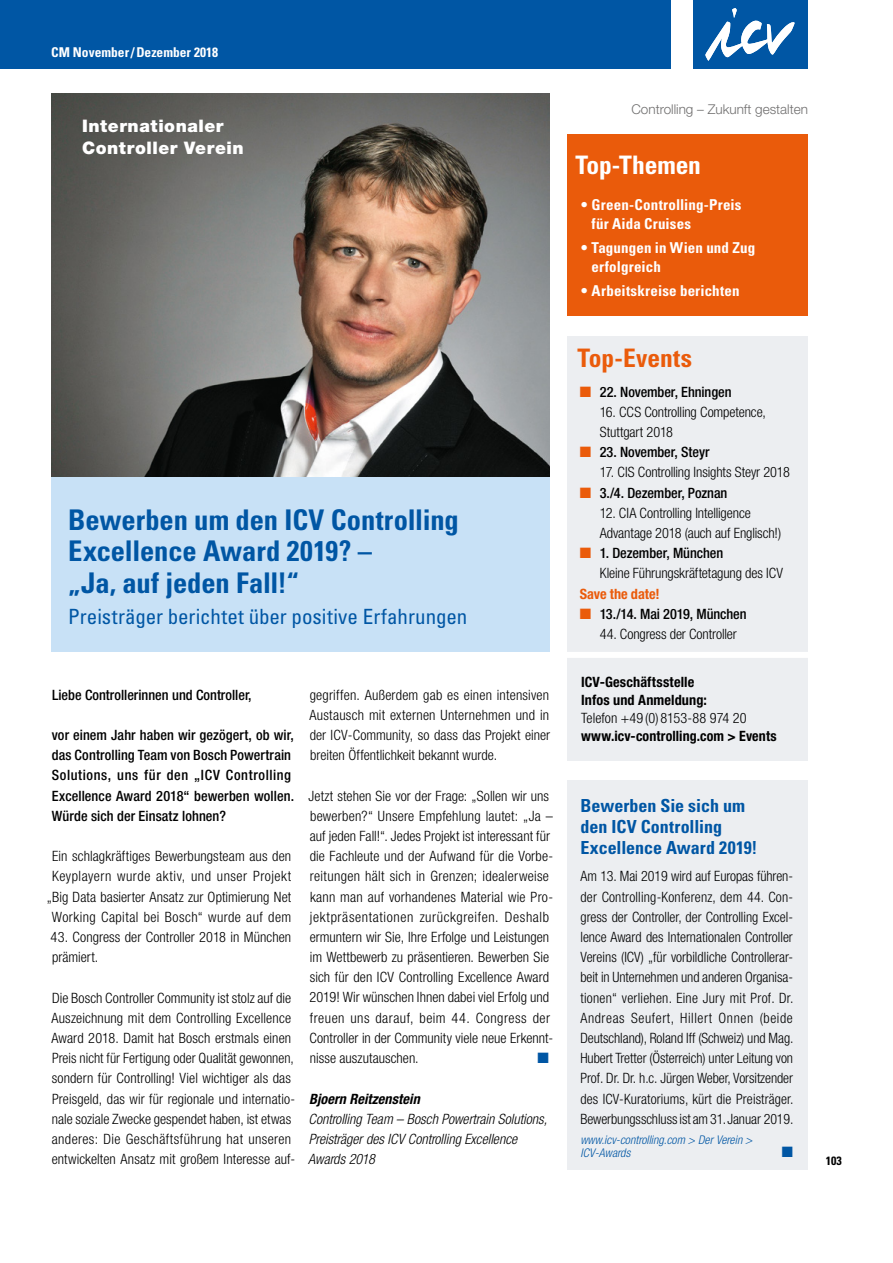
<style>
.page{position:relative;width:893px;height:1263px;background:#fff}
.page>*{position:absolute;margin:0;border:0;box-sizing:border-box;transform-origin:0 0}
.t1{font:700 condensed 28.5px/31.5px "Univers LT Std";letter-spacing:-.005em;color:#0056a4}
.t2{font:700 condensed 25.5px "Univers LT Std";letter-spacing:-.005em;color:#fff}
.t3{font:700 condensed 25.5px "Univers LT Std";color:#ea5b0b}
.t4{font:condensed 21px "Univers LT Std";color:#0056a4}
.t5{font:700 condensed 18px/21px "Univers LT Std";color:#0056a4}
.t6{font:900 17.25px/22.5px "Helvetica Neue LT Pro";letter-spacing:.03em;color:#fff}
.t7{font:700 condensed 15px/19.5px "Univers LT Std";letter-spacing:.01em;color:#fff}
.t8{font:15px "Zapf Dingbats ITC";color:#0056a4}
.t9{font:300 condensed 14.25px/20.2px "Helvetica Neue LT Pro";letter-spacing:.005em;color:#000}
.t10{font:500 condensed 14.25px/20.2px "Helvetica Neue LT Pro";letter-spacing:.005em;color:#000}
.t11{font:italic 300 condensed 14.25px/20.2px "Helvetica Neue LT Pro";color:#000}
.t12{font:700 condensed 14.25px/18px "Helvetica Neue LT Pro";letter-spacing:.01em;color:#000}
.t13{font:italic 700 condensed 14.25px "Helvetica Neue LT Pro";letter-spacing:.005em;color:#000}
.t14{font:700 condensed 14.25px "Helvetica Neue LT Pro";color:#ea5b0b}
.t15{font:300 13.5px "Helvetica Neue LT Pro";color:#706f6f}
.t16{font:700 condensed 13.5px "Univers LT Std";color:#fff}
.t17{font:italic 300 condensed 12px/13.5px "Helvetica Neue LT Pro";letter-spacing:.005em;color:#0056a4}
.t18{font:700 condensed 12px "Univers LT Std";color:#000}
.s1{color:#ea5b0b}
.s2{font-weight:500}
</style>
<div class="page">
<img style="left:51px;top:94px;width:499px;height:383px">
<div style="left:0;top:0;width:671px;height:68px;background:#0056a4"></div>
<div style="left:693px;top:0;width:114px;height:68px;background:#0056a4"></div>
<svg style="left:705px;top:8px;width:90px;height:53px"></svg>
<div style="left:567px;top:134px;width:241px;height:182px;background:#ea5b0b"></div>
<div style="left:51px;top:477px;width:499px;height:175px;background:#c8e1f6"></div>
<div style="left:567px;top:336px;width:241px;height:424px;background:#eceef1"></div>
<div style="left:567px;top:652px;width:244px;height:6px;background:#fff"></div>
<div style="left:567px;top:780px;width:241px;height:389px;background:#eceef1"></div>
<p class="t16" style="left:51px;top:43px;width:168px">CM November/Dezember 2018</p>
<p class="t6" style="left:82px;top:114px;width:163px">Internationaler<br>Controller Verein</p>
<h1 class="t1" style="left:68px;top:504px;width:392px">Bewerben um den ICV Controlling<br>Excellence Award 2019? –<br>„Ja, auf jeden Fall!“</h1>
<h3 class="t4" style="left:68px;top:604px;width:401px">Preisträger berichtet über positive Erfahrungen</h3>
<p class="t10" style="left:52px;top:684px;width:201px">Liebe Controllerinnen und Controller,</p>
<p class="t10" style="left:52px;top:724px;width:244px">vor einem Jahr haben wir gezögert, ob wir, das Controlling Team von Bosch Powertrain Solutions, uns für den „ICV Controlling Excellence Award 2018“ bewerben wollen.<br>Würde sich der Einsatz lohnen?</p>
<p class="t9" style="left:47px;top:846px;width:246px;text-align:center">Ein schlagkräftiges Bewerbungsteam aus den Keyplayern wurde aktiv, und unser Projekt „Big Data basierter Ansatz zur Optimierung Net Working Capital bei Bosch“ wurde auf dem</p>
<p class="t9" style="left:51px;top:927px;width:242px">43. Congress der Controller 2018 in München prämiert.</p>
<p class="t9" style="left:51px;top:987px;width:245px">Die Bosch Controller Community ist stolz auf die Auszeichnung mit dem Controlling Excellence Award 2018. Damit hat Bosch erstmals einen Preis nicht für Fertigung oder Qualität gewonnen, sondern für Controlling! Viel wichtiger als das Preisgeld, das wir für regionale und internatio&shy;nale soziale Zwecke gespendet haben, ist etwas anderes: Die Geschäftsführung hat unseren entwickelten Ansatz mit großem Interesse auf-</p>
<p class="t9" style="left:309px;top:684px;width:242px;text-align:justify">gegriffen. Außerdem gab es einen intensiven Austausch mit externen Unternehmen und in der ICV-Community, so dass das Projekt einer breiten Öffentlichkeit bekannt wurde.</p>
<p class="t9" style="left:309px;top:785px;width:246px">Jetzt stehen Sie vor der Frage: „Sollen wir uns bewerben?“ Unsere Empfehlung lautet: „Ja – auf jeden Fall!“. Jedes Projekt ist interessant für die Fachleute und der Aufwand für die Vorbe&shy;reitungen hält sich in Grenzen; idealerweise kann man auf vorhandenes Material wie Pro&shy;jektpräsentationen zurückgreifen. Deshalb ermuntern wir Sie, Ihre Erfolge und Leistungen im Wettbewerb zu präsentieren. Bewerben Sie sich für den ICV Controlling Excellence Award 2019! Wir wünschen Ihnen dabei viel Erfolg und freuen uns darauf, beim 44. Congress der Controller in der Community viele neue Erkennt&shy;nisse auszutauschen.</p>
<p class="t8" style="left:537px;top:1051px;width:13px">■</p>
<p class="t13" style="left:309px;top:1090px;width:112px">Bjoern Reitzenstein</p>
<p class="t11" style="left:308px;top:1109px;width:240px">Controlling Team – Bosch Powertrain Solutions,<br>Preisträger des ICV Controlling Excellence<br>Awards 2018</p>
<p class="t15" style="left:631px;top:101px;width:178px">Controlling – Zukunft gestalten</p>
<h2 class="t2" style="left:575px;top:150px;width:127px">Top-Themen</h2>
<p class="t7" style="left:592px;top:195px;width:151px;text-indent:-10px">• Green-Controlling-Preis für Aida Cruises</p>
<p class="t7" style="left:592px;top:238px;width:165px;text-indent:-10px">• Tagungen in Wien und Zug erfolgreich</p>
<p class="t7" style="left:581px;top:281px;width:160px">• Arbeitskreise berichten</p>
<h2 class="t3" style="left:578px;top:342px;width:116px">Top-Events</h2>
<p class="t10" style="left:580px;top:381px;width:153px"><span class="s1">■</span> 22. November, Ehningen</p>
<p class="t9" style="left:600px;top:401px;width:168px">16. CCS Controlling Competence,<br>Stuttgart 2018</p>
<p class="t10" style="left:580px;top:442px;width:131px"><span class="s1">■</span> 23. November, Steyr</p>
<p class="t9" style="left:600px;top:462px;width:192px">17. CIS Controlling Insights Steyr 2018</p>
<p class="t10" style="left:580px;top:482px;width:149px"><span class="s1">■</span> 3./4. Dezember, Poznan</p>
<p class="t9" style="left:600px;top:502px;width:183px">12. CIA Controlling Intelligence<br>Advantage 2018 (auch auf Englisch!)</p>
<p class="t9" style="left:600px;top:543px;width:185px;text-indent:-20px"><span class="s1">■</span> <span class="s2">1. Dezember, München<br></span>Kleine Führungskräftetagung des ICV</p>
<p class="t14" style="left:580px;top:585px;width:81px">Save the date!</p>
<p class="t10" style="left:580px;top:603px;width:168px"><span class="s1">■</span> 13./14. Mai 2019, München</p>
<p class="t9" style="left:600px;top:624px;width:139px">44. Congress der Controller</p>
<p class="t12" style="left:581px;top:673px;width:127px">ICV-Geschäftsstelle<br>Infos und Anmeldung:</p>
<p class="t9" style="left:581px;top:708px;width:167px">Telefon +49 (0) 8153-88 974 20</p>
<p class="t12" style="left:581px;top:727px;width:197px">www.icv-controlling.com &gt; Events</p>
<p class="t5" style="left:580px;top:795px;width:179px">Bewerben Sie sich um den ICV Controlling<br>Excellence Award 2019!</p>
<p class="t9" style="left:580px;top:866px;width:215px;text-align:justify">Am 13. Mai 2019 wird auf Europas führen&shy;der Controlling-Konferenz, dem 44. Con&shy;gress der Controller, der Controlling Excel&shy;lence Award des Internationalen Controller Vereins (ICV) „für vorbildliche Controllerar&shy;beit in Unternehmen und anderen Organisa&shy;tionen“ verliehen. Eine Jury mit Prof. Dr.<br>Andreas Seufert, Hillert Onnen (beide Deutschland), Roland Iff (Schweiz) und Mag.<br>Hubert Tretter (Österreich) unter Leitung von Prof. Dr. Dr. h.c. Jürgen Weber, Vorsitzender des ICV-Kuratoriums, kürt die Preisträger.<br>Bewerbungsschluss ist am 31. Januar 2019.</p>
<p class="t17" style="left:580px;top:1133px;width:173px">www.icv-controlling.com &gt; Der Verein &gt;<br>ICV-Awards</p>
<p class="t8" style="left:782px;top:1145px;width:13px">■</p>
<p class="t18" style="left:826px;top:1154px;width:17px">103</p>
</div>
